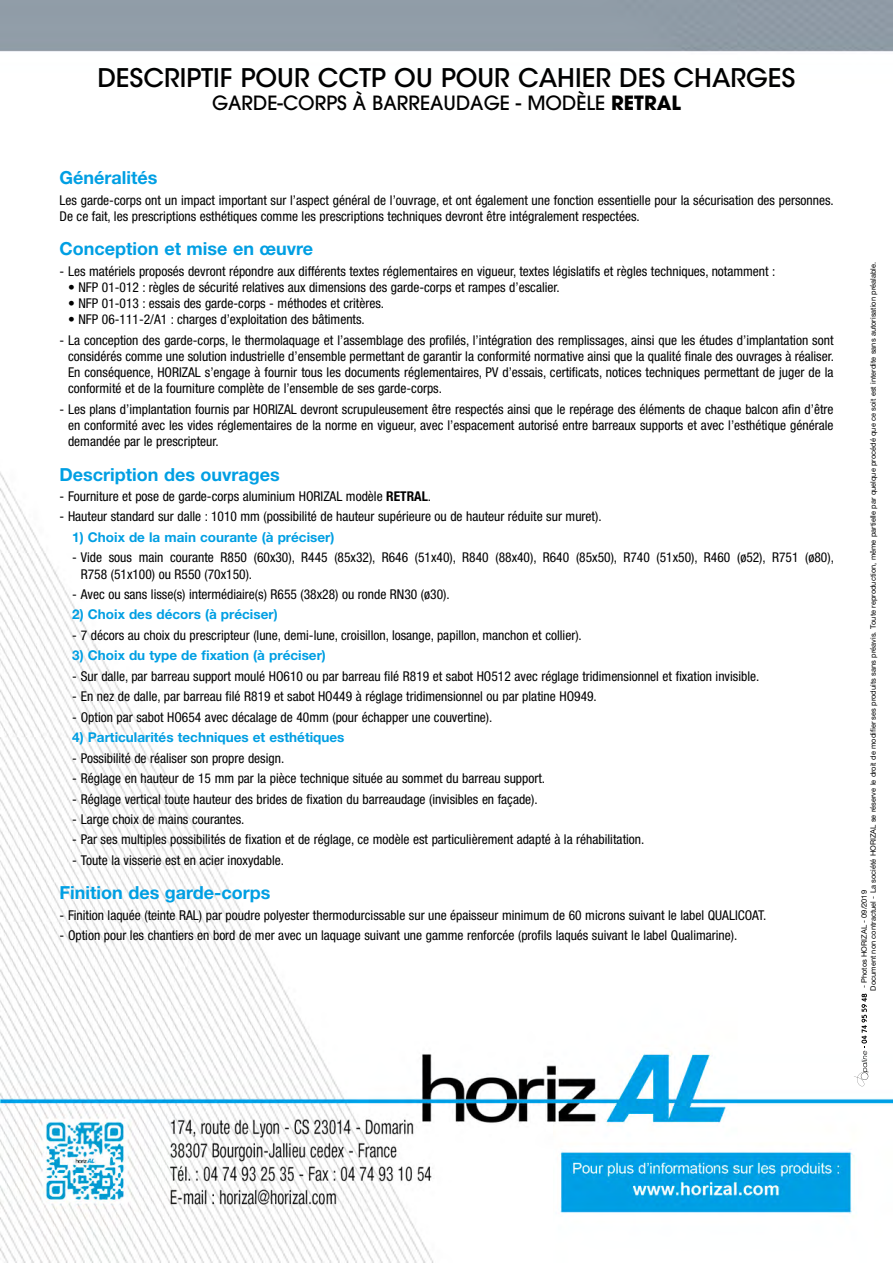
<style>
.page{position:relative;width:893px;height:1263px;background:#fff}
.page>*{position:absolute;margin:0;border:0;box-sizing:border-box;transform-origin:0 0}
.t1{font:500 25.5px "ITC Avant Garde Std";color:#000}
.t2{font:500 19.5px "Avant Garde";color:#000}
.t3{font:700 18px "Helvetica Neue";color:#009fe3}
.t4{font:condensed 13.5px/20.4px "Helvetica Neue";color:#000}
.t5{font:700 13.5px "Helvetica Neue";color:#009fe3}
.t6{font:7.5px/9px "Helvetica Neue LT Std";color:#000}
.s1{font-weight:700}
</style>
<div class="page">
<img style="left:0;top:0;width:893px;height:1263px">
<svg style="left:854px;top:994px;width:14px;height:92px"></svg>
<h1 class="t1" style="left:97px;top:62px;width:700px">DESCRIPTIF POUR CCTP OU POUR CAHIER DES CHARGES</h1>
<h2 class="t2" style="left:212px;top:91px;width:470px">GARDE-CORPS À BARREAUDAGE - MODÈLE <span class="s1">RETRAL</span></h2>
<h3 class="t3" style="left:60px;top:167px;width:99px">Généralités</h3>
<p class="t4" style="left:60px;top:192px;width:776px;line-height:16.2px">Les garde-corps ont un impact important sur l’aspect général de l’ouvrage, et ont également une fonction essentielle pour la sécurisation des personnes.<br>De ce fait, les prescriptions esthétiques comme les prescriptions techniques devront être intégralement respectées.</p>
<h3 class="t3" style="left:60px;top:238px;width:255px">Conception et mise en œuvre</h3>
<p class="t4" style="left:60px;top:261px;width:717px">-- Les matériels proposés devront répondre aux différents textes réglementaires en vigueur, textes législatifs et règles techniques, notamment :</p>
<p class="t4" style="left:68px;top:277px;width:493px">• NFP 01-012 : règles de sécurité relatives aux dimensions des garde-corps et rampes d’escalier.</p>
<p class="t4" style="left:68px;top:293px;width:318px">• NFP 01-013 : essais des garde-corps - méthodes et critères.</p>
<p class="t4" style="left:60px;top:309px;width:775px;text-indent:9px">• NFP 06-111-2/A1 : charges d’exploitation des bâtiments.<br>-- La conception des garde-corps, le thermolaquage et l’assemblage des profilés, l’intégration des remplissages, ainsi que les études d’implantation sont</p>
<p class="t4" style="left:68px;top:348px;width:767px;line-height:16.2px;text-align:justify">considérés comme une solution industrielle d’ensemble permettant de garantir la conformité normative ainsi que la qualité finale des ouvrages à réaliser.<br>En conséquence, HORIZAL s’engage à fournir tous les documents réglementaires, PV d’essais, certificats, notices techniques permettant de juger de la conformité et de la fourniture complète de l’ensemble de ses garde-corps.</p>
<p class="t4" style="left:68px;top:401px;width:767px;line-height:16.2px;text-align:justify;text-indent:-9px">-- Les plans d’implantation fournis par HORIZAL devront scrupuleusement être respectés ainsi que le repérage des éléments de chaque balcon afin d’être en conformité avec les vides réglementaires de la norme en vigueur, avec l’espacement autorisé entre barreaux supports et avec l’esthétique générale demandée par le prescripteur.</p>
<h3 class="t3" style="left:60px;top:463px;width:222px">Description des ouvrages</h3>
<p class="t4" style="left:60px;top:486px;width:543px">-- Fourniture et pose de garde-corps aluminium HORIZAL modèle <span class="s1">RETRAL</span>.<br>-- Hauteur standard sur dalle : 1010 mm (possibilité de hauteur supérieure ou de hauteur réduite sur muret).</p>
<p class="t5" style="left:72px;top:529px;width:264px">1) Choix de la main courante (à préciser)</p>
<p class="t4" style="left:81px;top:549px;width:755px;line-height:16.2px;text-indent:-9px">-- Vide sous main courante R850 (60x30), R445 (85x32), R646 (51x40), R840 (88x40), R640 (85x50), R740 (51x50), R460 (ø52), R751 (ø80),<br>R758 (51x100) ou R550 (70x150).</p>
<p class="t4" style="left:72px;top:584px;width:379px">-- Avec ou sans lisse(s) intermédiaire(s) R655 (38x28) ou ronde RN30 (ø30).</p>
<p class="t5" style="left:72px;top:606px;width:207px">2) Choix des décors (à préciser)</p>
<p class="t4" style="left:72px;top:625px;width:511px">-- 7 décors au choix du prescripteur (lune, demi-lune, croisillon, losange, papillon, manchon et collier).</p>
<p class="t5" style="left:72px;top:647px;width:255px">3) Choix du type de fixation (à préciser)</p>
<p class="t4" style="left:72px;top:666px;width:688px">-- Sur dalle, par barreau support moulé HO610 ou par barreau filé R819 et sabot HO512 avec réglage tridimensionnel et fixation invisible. -- En nez de dalle, par barreau filé R819 et sabot HO449 à réglage tridimensionnel ou par platine HO949.<br>-- Option par sabot HO654 avec décalage de 40mm (pour échapper une couvertine).</p>
<p class="t5" style="left:72px;top:729px;width:274px">4) Particularités techniques et esthétiques</p>
<p class="t4" style="left:72px;top:747px;width:574px">-- Possibilité de réaliser son propre design.<br>-- Réglage en hauteur de 15 mm par la pièce technique située au sommet du barreau support.<br>-- Réglage vertical toute hauteur des brides de fixation du barreaudage (invisibles en façade).<br>-- Large choix de mains courantes.<br>-- Par ses multiples possibilités de fixation et de réglage, ce modèle est particulièrement adapté à la réhabilitation. -- Toute la visserie est en acier inoxydable.</p>
<h3 class="t3" style="left:60px;top:882px;width:212px">Finition des garde-corps</h3>
<p class="t4" style="left:60px;top:905px;width:708px">-- Finition laquée (teinte RAL) par poudre polyester thermodurcissable sur une épaisseur minimum de 60 microns suivant le label QUALICOAT. -- Option pour les chantiers en bord de mer avec un laquage suivant une gamme renforcée (profils laqués suivant le label Qualimarine).</p>
<p class="t6" style="left:859px;top:990px;width:730px;text-indent:2px;rotate:-90deg">- Photos HORIZAL - 09/2019<br>Document non contractuel - La société HORIZAL se réserve le droit de modifier ses produits sans préavis. Toute reproduction, même partielle par quelque procédé que ce soit est interdite sans autorisation préalable.</p>
</div>
